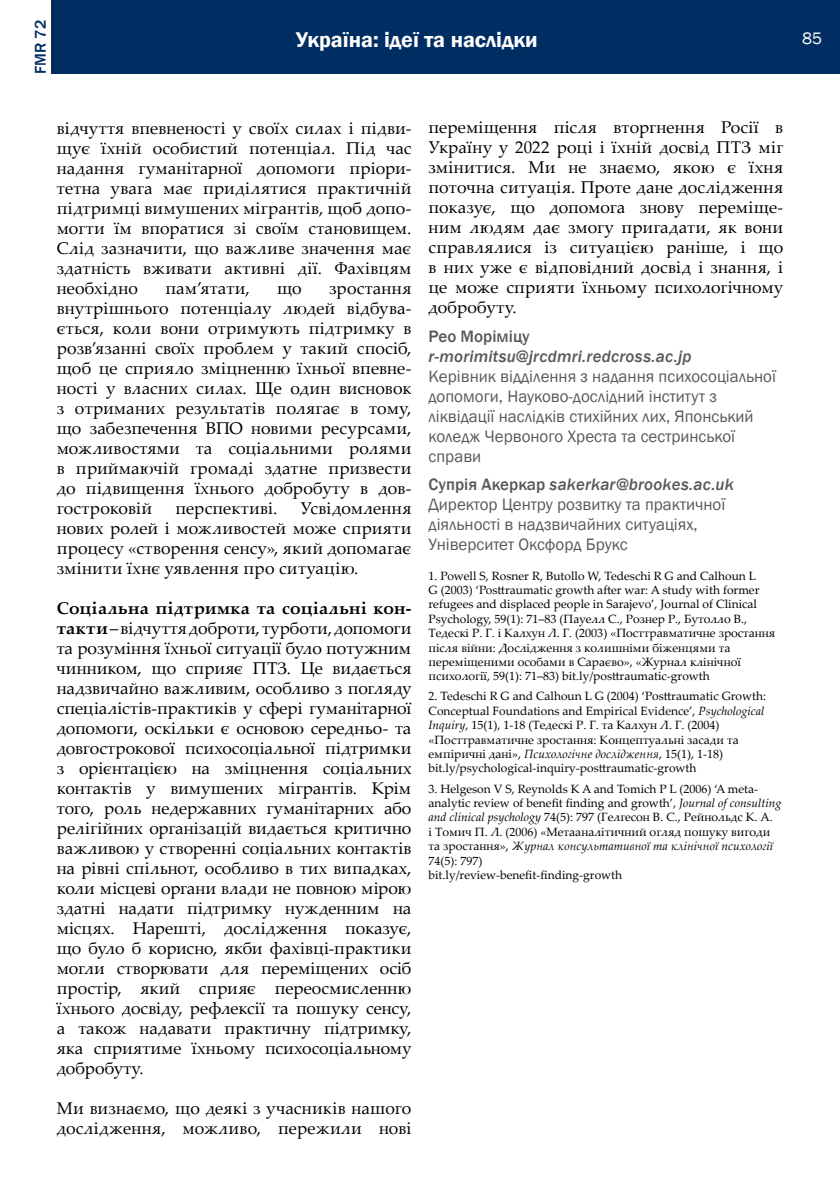
<style>
.page{position:relative;width:840px;height:1191px;background:#fff}
.page>*{position:absolute;margin:0;border:0;box-sizing:border-box;transform-origin:0 0}
.t1{font:600 22px "Franklin Gothic";color:#fff}
.t2{font:17px/20px "Palatino Linotype";letter-spacing:.01em;color:#000;text-align:justify}
.t3{font:17px/20px "Franklin Gothic";color:#58595b}
.t4{font:italic 500 17px "Franklin Gothic";letter-spacing:.01em;color:#58595b}
.t5{font:500 17px "Franklin Gothic";color:#58595b}
.t6{font:17px "Franklin Gothic";color:#fff}
.t7{font:500 16px "Franklin Gothic";color:#002d62}
.t8{font:12px/14.4px "Palatino Linotype";color:#000}
.s1{font-weight:700}
.s2{font-weight:500}
.s3{font-weight:500;font-style:italic}
.s4{font-style:italic}
</style>
<div class="page">
<div style="left:51px;top:0;width:788px;height:74px;background:#002d62"></div>
<p class="t7" style="left:31px;top:74px;width:55px;rotate:-90deg">FMR 72</p>
<p class="t1" style="left:296px;top:27px;width:243px">Україна: ідеї та наслідки</p>
<p class="t6" style="left:801px;top:27px;width:21px">85</p>
<p class="t2" style="left:57px;top:117px;width:356px">відчуття впевненості у своїх силах і підви&shy;щує їхній особистий потенціал. Під час надання гуманітарної допомоги пріори&shy;тетна увага має приділятися практичній підтримці вимушених мігрантів, щоб допо&shy;могти їм впоратися зі своїм становищем.<br>Слід зазначити, що важливе значення має здатність вживати активні дії. Фахівцям необхідно</p>
<p class="t2" style="left:165px;top:277px;width:86px">пам’ятати,</p>
<p class="t2" style="left:277px;top:277px;width:26px">що</p>
<p class="t2" style="left:57px;top:277px;width:356px;text-indent:272px">зростання внутрішнього потенціалу людей відбува&shy;ється, коли вони отримують підтримку в розв’язанні своїх проблем у такий спосіб, щоб це сприяло зміцненню їхньої впевне&shy;ності у власних силах. Ще один висновок з отриманих результатів полягає в тому, що забезпечення ВПО новими ресурсами, можливостями та соціальними ролями в приймаючій громаді здатне призвести до підвищення їхнього добробуту в дов&shy;гостроковій</p>
<p class="t2" style="left:57px;top:497px;width:356px;text-indent:244px">Усвідомлення нових ролей і можливостей може сприяти процесу «створення сенсу», який допомагає змінити їхнє уявлення про ситуацію.</p>
<p class="t2" style="left:57px;top:597px;width:356px"><span class="s1">Соціальна підтримка та соціальні кон&shy;такти</span> – відчуття доброти, турботи, допомоги та розуміння їхньої ситуації було потужним чинником, що сприяє ПТЗ. Це видається надзвичайно важливим, особливо з погляду спеціалістів-практиків у сфері гуманітарної допомоги, оскільки є основою середньо- та довгострокової психосоціальної підтримки з орієнтацією на зміцнення соціальних контактів у вимушених мігрантів. Крім того, роль недержавних гуманітарних або релігійних організацій видається критично важливою у створенні соціальних контактів на рівні спільнот, особливо в тих випадках, коли місцеві органи влади не повною мірою здатні надати підтримку нужденним на місцях. Нарешті, дослідження показує, що було б корисно, якби фахівці-практики могли створювати для переміщених осіб простір, який сприяє переосмисленню їхнього досвіду, рефлексії та пошуку сенсу, а також надавати практичну підтримку, яка сприятиме їхньому психосоціальному добробуту.</p>
<p class="t2" style="left:57px;top:1097px;width:356px">Ми визнаємо, що деякі з учасників нашого дослідження, можливо, пережили нові</p>
<p class="t2" style="left:175px;top:497px;width:103px">перспективі.</p>
<p class="t2" style="left:428px;top:117px;width:356px">переміщення після вторгнення Росії в Україну у 2022 році і їхній досвід ПТЗ міг змінитися. Ми не знаємо, якою є їхня поточна ситуація. Проте дане дослідження показує, що допомога знову переміще&shy;ним людям дає змогу пригадати, як вони справлялися із ситуацією раніше, і що в них уже є відповідний досвід і знання, і це може сприяти їхньому психологічному добробуту.</p>
<p class="t5" style="left:428px;top:326px;width:103px">Рео Моріміцу</p>
<p class="t4" style="left:428px;top:346px;width:264px">r-morimitsu@jrcdmri.redcross.ac.jp</p>
<p class="t3" style="left:428px;top:366px;width:349px">Керівник відділення з надання психосоціальної допомоги, Науково-дослідний інститут з ліквідації наслідків стихійних лих, Японський коледж Червоного Хреста та сестринської справи</p>
<p class="t3" style="left:428px;top:475px;width:307px"><span class="s2">Супрія Акеркар</span> <span class="s3">sakerkar@brookes.ac.uk </span>Директор Центру розвитку та практичної діяльності в надзвичайних ситуаціях, Університет Оксфорд Брукс</p>
<p class="t8" style="left:428px;top:568px;width:348px">1. Powell S, Rosner R, Butollo W, Tedeschi R G and Calhoun L<br>G (2003) ‘Posttraumatic growth after war: A study with former refugees and displaced people in Sarajevo’, Journal of Clinical Psychology, 59(1): 71–83 (Пауелл С., Рознер Р., Бутолло В., Тедескі Р. Г. і Калхун Л. Г. (2003) «Посттравматичне зростання після війни: Дослідження з колишніми біженцями та переміщеними особами в Сараєво», «Журнал клінічної психології, 59(1): 71–83) bit.ly/posttraumatic-growth</p>
<p class="t8" style="left:428px;top:688px;width:339px">2. Tedeschi R G and Calhoun L G (2004) ‘Posttraumatic Growth:<br>Conceptual Foundations and Empirical Evidence’, <span class="s4">Psychological Inquiry</span>, 15(1), 1-18 (Тедескі Р. Г. та Калхун Л. Г. (2004) «Посттравматичне зростання: Концептуальні засади та емпіричні дані», <span class="s4">Психологічне дослідження</span>, 15(1), 1-18) bit.ly/psychological-inquiry-posttraumatic-growth</p>
<p class="t8" style="left:428px;top:780px;width:354px">3. Helgeson V S, Reynolds K A and Tomich P L (2006) ‘A meta&shy;analytic review of benefit finding and growth’, <span class="s4">Journal of consulting and clinical psychology</span> 74(5): 797 (Гелгесон В. С., Рейнольдс К. А.<br>і Томич П. Л. (2006) «Метааналітичний огляд пошуку вигоди та зростання», <span class="s4">Журнал консультативної та клінічної психології </span>74(5): 797)<br>bit.ly/review-benefit-finding-growth</p>
</div>
